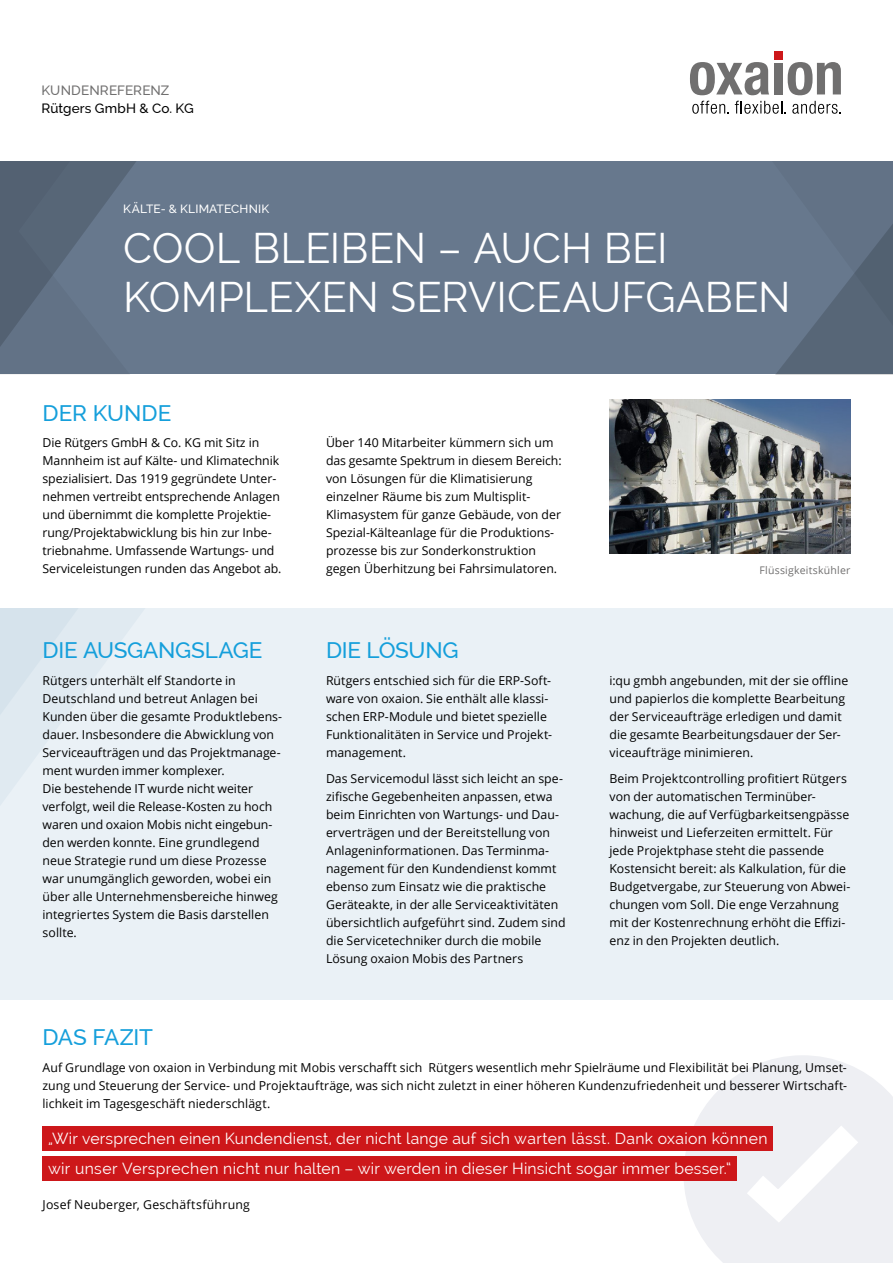
<style>
.page{position:relative;width:893px;height:1263px;background:#fff}
.page>*{position:absolute;margin:0;border:0;box-sizing:border-box;transform-origin:0 0}
.t1{font:42px/49.5px "Raleway";color:#fff}
.t2{font:500 22.5px "Raleway";letter-spacing:-.01em;color:#159fdb}
.t3{font:15.75px/30px "Raleway";letter-spacing:.015em;color:#fff}
.t4{font:500 13.5px "Raleway";letter-spacing:.01em;color:#000}
.t5{font:500 13.5px "Raleway";letter-spacing:.01em;color:#706f6f}
.t6{font:12.3px/18px "Open Sans";color:#000}
.t7{font:12.3px "Open Sans";letter-spacing:.02em;color:#000}
.t8{font:500 12px "Raleway";letter-spacing:.01em;color:#fff}
.t9{font:10.5px "Open Sans";letter-spacing:.02em;color:#706f6f}
</style>
<div class="page">
<img style="left:609px;top:400px;width:241px;height:153px">
<svg style="left:690px;top:62px;width:79px;height:33px"></svg>
<div style="left:775px;top:51px;width:8px;height:8px;background:#cd171a"></div>
<div style="left:775px;top:63px;width:8px;height:31px;background:#706f6f"></div>
<svg style="left:788px;top:62px;width:53px;height:33px"></svg>
<svg style="left:692px;top:101px;width:37px;height:13px"></svg>
<svg style="left:735px;top:101px;width:51px;height:13px"></svg>
<svg style="left:792px;top:101px;width:49px;height:13px"></svg>
<div style="left:0;top:162px;width:893px;height:212px;background:#67788d"></div>
<svg style="left:0;top:162px;width:136px;height:185px;fill:#586678"></svg>
<svg style="left:776px;top:224px;width:117px;height:150px"></svg>
<svg style="left:683px;top:1055px;width:210px;height:208px"></svg>
<div style="left:43px;top:1127px;width:730px;height:24px;background:#cd171a"></div>
<div style="left:43px;top:1157px;width:694px;height:24px;background:#cd171a"></div>
<div style="left:865px;top:1238px;width:28px;height:25px;background:#eeeff3"></div>
<div style="left:0;top:608px;width:893px;height:391px;background:#eaf1f6"></div>
<div style="left:0;top:608px;width:79px;height:108px;background:#dee9f0"></div>
<p class="t5" style="left:41px;top:83px;width:130px">KUNDENREFERENZ</p>
<p class="t4" style="left:41px;top:101px;width:154px">Rütgers GmbH &amp; Co. KG</p>
<p class="t8" style="left:123px;top:202px;width:148px">KÄLTE- &amp; KLIMATECHNIK</p>
<h1 class="t1" style="left:123px;top:223px;width:669px">COOL BLEIBEN – AUCH BEI<br>KOMPLEXEN SERVICEAUFGABEN</h1>
<h2 class="t2" style="left:43px;top:400px;width:130px">DER KUNDE</h2>
<p class="t6" style="left:43px;top:434px;width:241px">Die Rütgers GmbH &amp; Co. KG mit Sitz in Mannheim ist auf Kälte- und Klimatechnik spezialisiert. Das 1919 gegründete Unter&shy;nehmen vertreibt entsprechende Anlagen und übernimmt die komplette Projektie&shy;rung/Projektabwicklung bis hin zur Inbe&shy;triebnahme. Umfassende Wartungs- und Serviceleistungen runden das Angebot ab.</p>
<p class="t6" style="left:326px;top:434px;width:237px">Über 140 Mitarbeiter kümmern sich um das gesamte Spektrum in diesem Bereich: von Lösungen für die Klimatisierung einzelner Räume bis zum Multisplit-Klimasystem für ganze Gebäude, von der Spezial-Kälteanlage für die Produktions&shy;prozesse bis zur Sonderkonstruktion gegen Überhitzung bei Fahrsimulatoren.</p>
<h2 class="t2" style="left:43px;top:637px;width:222px">DIE AUSGANGSLAGE</h2>
<p class="t6" style="left:43px;top:671px;width:241px">Rütgers unterhält elf Standorte in Deutschland und betreut Anlagen bei Kunden über die gesamte Produktlebens&shy;dauer. Insbesondere die Abwicklung von Serviceaufträgen und das Projektmanage&shy;ment wurden immer komplexer.<br>Die bestehende IT wurde nicht weiter verfolgt, weil die Release-Kosten zu hoch waren und oxaion Mobis nicht eingebun&shy;den werden konnte. Eine grundlegend neue Strategie rund um diese Prozesse war unumgänglich geworden, wobei ein über alle Unternehmensbereiche hinweg integriertes System die Basis darstellen sollte.</p>
<h2 class="t2" style="left:326px;top:637px;width:134px">DIE LÖSUNG</h2>
<p class="t6" style="left:326px;top:671px;width:228px">Rütgers entschied sich für die ERP-Soft&shy;ware von oxaion. Sie enthält alle klassi&shy;schen ERP-Module und bietet spezielle Funktionalitäten in Service und Projekt&shy;management.</p>
<p class="t6" style="left:326px;top:769px;width:241px">Das Servicemodul lässt sich leicht an spe&shy;zifische Gegebenheiten anpassen, etwa beim Einrichten von Wartungs- und Dau&shy;erverträgen und der Bereitstellung von Anlageninformationen. Das Terminma&shy;nagement für den Kundendienst kommt ebenso zum Einsatz wie die praktische Geräteakte, in der alle Serviceaktivitäten übersichtlich aufgeführt sind. Zudem sind die Servicetechniker durch die mobile Lösung oxaion Mobis des Partners</p>
<p class="t9" style="left:759px;top:563px;width:92px">Flüssigkeitskühler</p>
<p class="t6" style="left:609px;top:671px;width:240px">i:qu gmbh angebunden, mit der sie offline und papierlos die komplette Bearbeitung der Serviceaufträge erledigen und damit die gesamte Bearbeitungsdauer der Ser&shy;viceaufträge minimieren.</p>
<p class="t6" style="left:609px;top:769px;width:242px">Beim Projektcontrolling profitiert Rütgers von der automatischen Terminüber&shy;wachung, die auf Verfügbarkeitsengpässe hinweist und Lieferzeiten ermittelt. Für jede Projektphase steht die passende Kostensicht bereit: als Kalkulation, für die Budgetvergabe, zur Steuerung von Abwei&shy;chungen vom Soll. Die enge Verzahnung mit der Kostenrechnung erhöht die Effizi&shy;enz in den Projekten deutlich.</p>
<h2 class="t2" style="left:43px;top:1024px;width:112px">DAS FAZIT</h2>
<p class="t6" style="left:43px;top:1058px;width:806px;text-align:justify">Auf Grundlage von oxaion in Verbindung mit Mobis verschafft sich Rütgers wesentlich mehr Spielräume und Flexibilität bei Planung, Umset&shy;zung und Steuerung der Service- und Projektaufträge, was sich nicht zuletzt in einer höheren Kundenzufriedenheit und besserer Wirtschaft&shy;lichkeit im Tagesgeschäft niederschlägt.</p>
<p class="t3" style="left:48px;top:1123px;width:721px">„Wir versprechen einen Kundendienst, der nicht lange auf sich warten lässt. Dank oxaion können wir unser Versprechen nicht nur halten – wir werden in dieser Hinsicht sogar immer besser.“</p>
<p class="t7" style="left:43px;top:1196px;width:209px">Josef Neuberger, Geschäftsführung</p>
</div>
